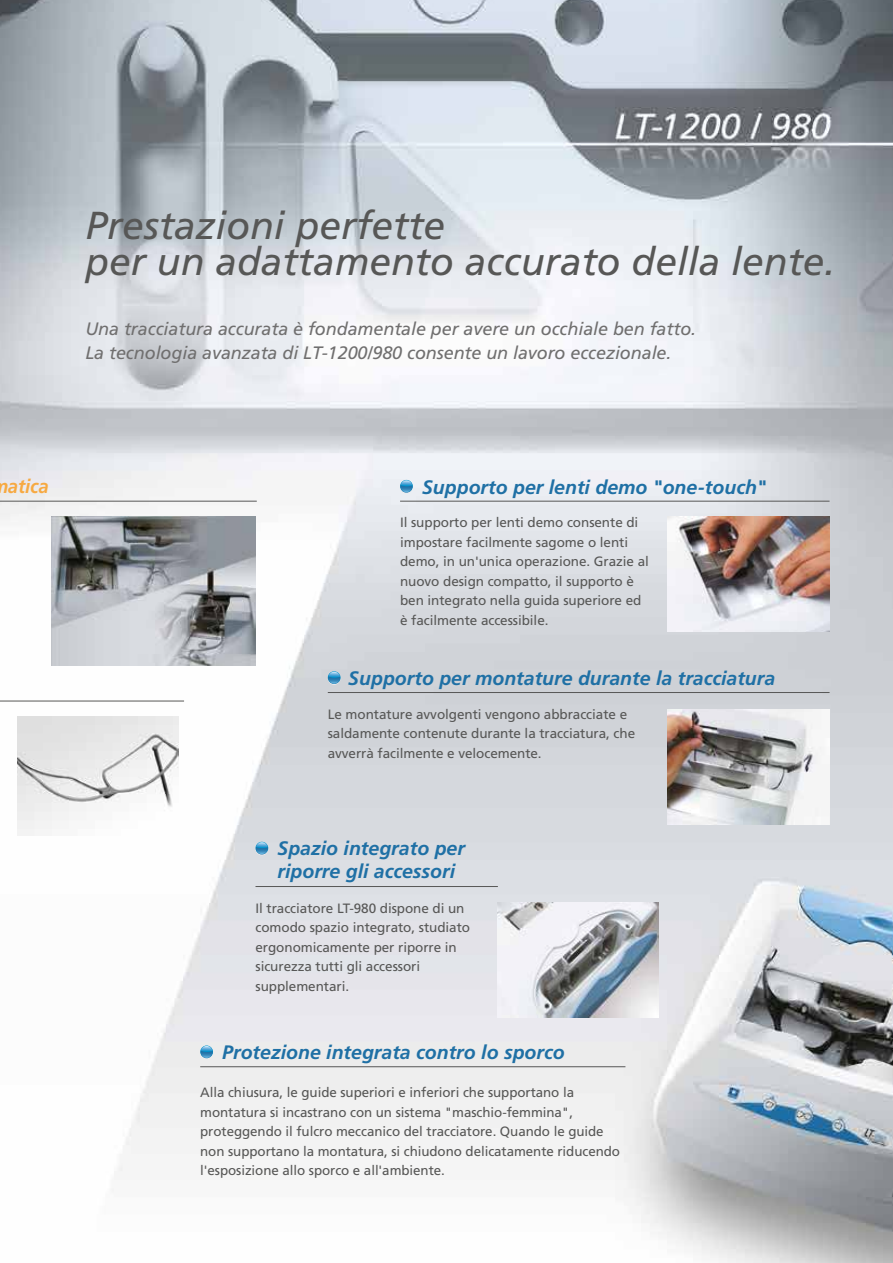
<style>
.page{position:relative;width:893px;height:1263px;background:#fff}
.page>*{position:absolute;margin:0;border:0;box-sizing:border-box;transform-origin:0 0}
.t1{font:italic 39px/36px "Frutiger LT Std";color:#575756}
.t2{font:italic 700 19.5px/23.4px "Frutiger LT Std";color:#1f70a5}
.t3{font:italic 700 19.5px "Frutiger LT Std";letter-spacing:-.005em;color:#f7a941;scale:.95 1}
.t4{font:italic 18px/24px "Frutiger LT Std";letter-spacing:-.005em;color:#706f6f}
.t5{font:13.5px/19.5px "Frutiger LT Std";letter-spacing:-.005em;color:#575756}
</style>
<div class="page">
<img style="left:0;top:0;width:893px;height:1263px">
<img style="left:51px;top:517px;width:204px;height:149px">
<hr style="left:0;top:701px;width:184px;height:1px;background:#575756">
<hr style="left:0;top:501px;width:257px;height:1px;background:#575756">
<img style="left:17px;top:716px;width:162px;height:120px">
<svg style="left:400px;top:480px;width:13px;height:14px"></svg>
<hr style="left:400px;top:501px;width:430px;height:1px;background:#575756">
<img style="left:668px;top:517px;width:161px;height:115px">
<svg style="left:328px;top:671px;width:13px;height:14px"></svg>
<hr style="left:328px;top:692px;width:502px;height:1px;background:#575756">
<img style="left:668px;top:709px;width:162px;height:115px">
<svg style="left:200px;top:1045px;width:13px;height:14px"></svg>
<hr style="left:200px;top:1066px;width:425px;height:1px;background:#575756">
<svg style="left:255px;top:842px;width:13px;height:13px"></svg>
<hr style="left:255px;top:886px;width:243px;height:1px;background:#575756">
<img style="left:497px;top:902px;width:162px;height:115px">
<h1 class="t1" style="left:85px;top:208px;width:751px">Prestazioni perfette<br>per un adattamento accurato della lente.</h1>
<h3 class="t4" style="left:85px;top:316px;width:612px">Una tracciatura accurata è fondamentale per avere un occhiale ben fatto.<br>La tecnologia avanzata di LT-1200/980 consente un lavoro eccezionale.</h3>
<h2 class="t3" style="left:8px;top:475px;width:44px">atica</h2>
<h2 class="t2" style="left:422px;top:475px;width:346px">Supporto per lenti demo "one-touch"</h2>
<p class="t5" style="left:400px;top:513px;width:250px">Il supporto per lenti demo consente di impostare facilmente sagome o lenti demo, in un'unica operazione. Grazie al nuovo design compatto, il supporto è ben integrato nella guida superiore ed è facilmente accessibile.</p>
<h2 class="t2" style="left:348px;top:666px;width:428px">Supporto per montature durante la tracciatura</h2>
<p class="t5" style="left:328px;top:704px;width:309px">Le montature avvolgenti vengono abbracciate e saldamente contenute durante la tracciatura, che avverrà facilmente e velocemente.</p>
<h2 class="t2" style="left:278px;top:836px;width:189px">Spazio integrato per riporre gli accessori</h2>
<p class="t5" style="left:255px;top:898px;width:216px">Il tracciatore LT-980 dispone di un comodo spazio integrato, studiato ergonomicamente per riporre in sicurezza tutti gli accessori supplementari.</p>
<h2 class="t2" style="left:222px;top:1040px;width:344px">Protezione integrata contro lo sporco</h2>
<p class="t5" style="left:200px;top:1083px;width:421px">Alla chiusura, le guide superiori e inferiori che supportano la montatura si incastrano con un sistema "maschio-femmina", proteggendo il fulcro meccanico del tracciatore. Quando le guide non supportano la montatura, si chiudono delicatamente riducendo l'esposizione allo sporco e all'ambiente.</p>
</div>
